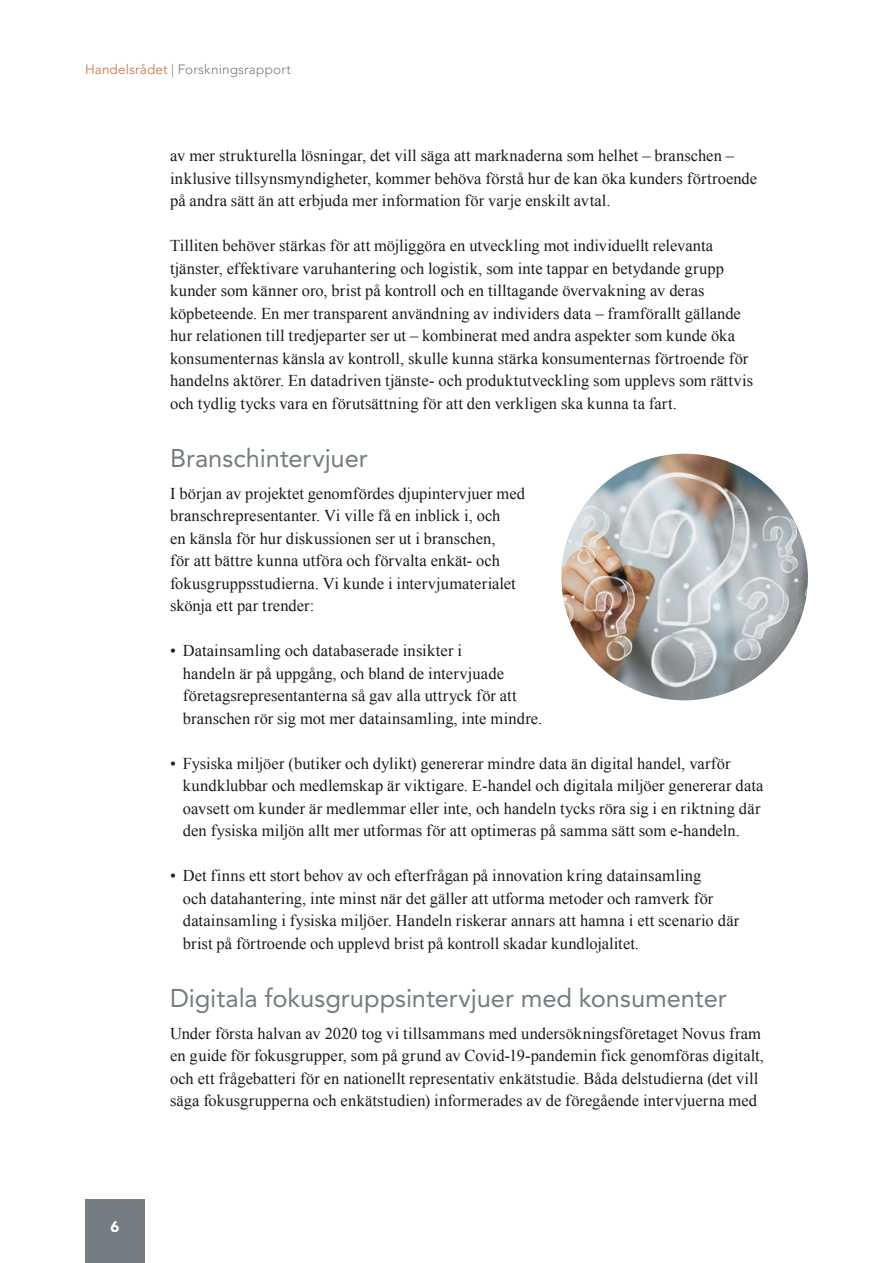
<style>
.page{position:relative;width:893px;height:1263px;background:#fff}
.page>*{position:absolute;margin:0;border:0;box-sizing:border-box;transform-origin:0 0}
.t1{font:25.5px "Avenir LT Std";letter-spacing:-.005em;color:#737d81}
.t2{font:16.5px/22.5px "Times New Roman";letter-spacing:.005em;color:#1b1b1e}
.t3{font:900 15px "Avenir LT Std";color:#fff}
.t4{font:300 13.5px "Avenir LT Std";letter-spacing:.015em;color:#737d81}
.s1{color:#ca6c3a}
</style>
<div class="page">
<div style="left:85px;top:1199px;width:60px;height:64px;background:#737d81"></div>
<img style="left:561px;top:454px;width:247px;height:246px">
<p class="t4" style="left:85px;top:61px;width:207px"><span class="s1">Handelsrådet</span> | Forskningsrapport</p>
<p class="t3" style="left:110px;top:1217px;width:10px">6</p>
<p class="t2" style="left:170px;top:144px;width:589px">av mer strukturella lösningar, det vill säga att marknaderna som helhet – branschen – inklusive tillsynsmyndigheter, kommer behöva förstå hur de kan öka kunders förtroende på andra sätt än att erbjuda mer information för varje enskilt avtal.</p>
<p class="t2" style="left:170px;top:234px;width:584px">Tilliten behöver stärkas för att möjliggöra en utveckling mot individuellt relevanta tjänster, effektivare varuhantering och logistik, som inte tappar en betydande grupp kunder som känner oro, brist på kontroll och en tilltagande övervakning av deras köpbeteende. En mer transparent användning av individers data – framförallt gällande hur relationen till tredjeparter ser ut – kombinerat med andra aspekter som kunde öka konsumenternas känsla av kontroll, skulle kunna stärka konsumenternas förtroende för handelns aktörer. En datadriven tjänste- och produktutveckling som upplevs som rättvis och tydlig tycks vara en förutsättning för att den verkligen ska kunna ta fart.</p>
<h1 class="t1" style="left:170px;top:443px;width:199px">Branschintervjuer</h1>
<p class="t2" style="left:170px;top:482px;width:356px">I början av projektet genomfördes djupintervjuer med branschrepresentanter. Vi ville få en inblick i, och<br>en känsla för hur diskussionen ser ut i branschen,<br>för att bättre kunna utföra och förvalta enkät- och fokusgruppsstudierna. Vi kunde i intervjumaterialet skönja ett par trender:</p>
<p class="t2" style="left:183px;top:639px;width:361px;text-indent:-13px">• Datainsamling och databaserade insikter i<br>handeln är på uppgång, och bland de intervjuade företagsrepresentanterna så gav alla uttryck för att branschen rör sig mot mer datainsamling, inte mindre.</p>
<p class="t2" style="left:183px;top:752px;width:582px;text-indent:-13px">• Fysiska miljöer (butiker och dylikt) genererar mindre data än digital handel, varför kundklubbar och medlemskap är viktigare. E-handel och digitala miljöer genererar data oavsett om kunder är medlemmar eller inte, och handeln tycks röra sig i en riktning där den fysiska miljön allt mer utformas för att optimeras på samma sätt som e-handeln.</p>
<p class="t2" style="left:183px;top:864px;width:558px;text-indent:-13px">• Det finns ett stort behov av och efterfrågan på innovation kring datainsamling<br>och datahantering, inte minst när det gäller att utforma metoder och ramverk för datainsamling i fysiska miljöer. Handeln riskerar annars att hamna i ett scenario där brist på förtroende och upplevd brist på kontroll skadar kundlojalitet.</p>
<h1 class="t1" style="left:170px;top:983px;width:558px">Digitala fokusgruppsintervjuer med konsumenter</h1>
<p class="t2" style="left:170px;top:1022px;width:595px">Under första halvan av 2020 tog vi tillsammans med undersökningsföretaget Novus fram en guide för fokusgrupper, som på grund av Covid-19-pandemin fick genomföras digitalt, och ett frågebatteri för en nationellt representativ enkätstudie. Båda delstudierna (det vill säga fokusgrupperna och enkätstudien) informerades av de föregående intervjuerna med</p>
</div>
